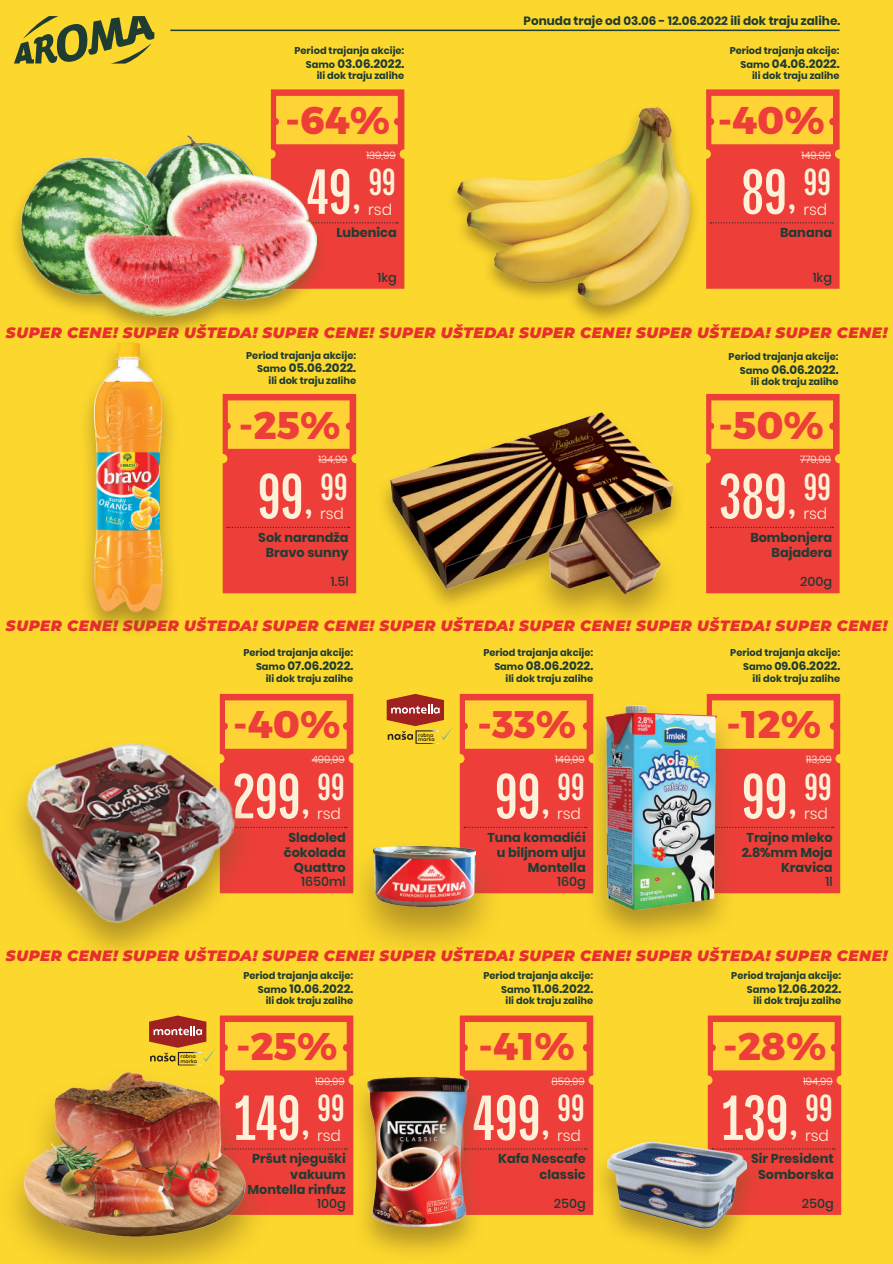
<style>
.page{position:relative;width:893px;height:1264px;background:#fff}
.page>*{position:absolute;margin:0;border:0;box-sizing:border-box;transform-origin:0 0}
.t1{font:700 69.3px "Titular";color:#fef1d9}
.t2{font:700 41.1px "Titular";color:#fef1d9}
.t3{font:800 38.55px "Montserrat";color:#ee3e3a}
.t4{font:300 15.45px "Poppins";color:#fef1d9}
.t5{font:italic 900 15px "Montserrat";letter-spacing:.04em;color:#e82f2f}
.t6{font:700 12.9px/15.5px "Poppins";color:#1f3c32;text-align:right}
.t7{font:500 12.9px "Poppins";color:#1f3c32}
.t8{font:700 12px "Poppins";color:#1f3c32}
.t9{font:300 10.2px "Poppins";color:#fef1d9}
.t10{font:700 9.75px "Poppins";color:#1f3c32}
.t11{font:5.55px/4.7px "Grava Rm";color:#040503}
.s1{font-size:9.75px}
.s2{font-size:48.75px}
.s3{font-size:11.25px}
</style>
<div class="page">
<div style="left:0;top:0;width:892px;height:1263px;background:#fcd72d"></div>
<svg style="left:14px;top:16px;width:140px;height:48px"></svg>
<hr style="left:170px;top:30px;width:669px;height:1px;background:#1f3c32">
<svg style="left:271px;top:89px;width:133px;height:200px"></svg>
<svg style="left:223px;top:394px;width:133px;height:199px"></svg>
<svg style="left:220px;top:693px;width:133px;height:200px"></svg>
<svg style="left:460px;top:693px;width:133px;height:200px"></svg>
<svg style="left:706px;top:693px;width:134px;height:200px"></svg>
<svg style="left:706px;top:89px;width:133px;height:200px"></svg>
<svg style="left:706px;top:394px;width:133px;height:199px"></svg>
<svg style="left:386px;top:694px;width:67px;height:46px"></svg>
<img style="left:415px;top:730px;width:24px;height:13px">
<svg style="left:149px;top:1015px;width:204px;height:199px"></svg>
<img style="left:178px;top:1051px;width:23px;height:14px">
<div style="left:8px;top:133px;width:321px;height:206px;background:#795c1e;opacity:.57"></div>
<img style="left:21px;top:136px;width:295px;height:180px">
<div style="left:77px;top:338px;width:102px;height:302px;background:#795c1e;opacity:.57"></div>
<img style="left:94px;top:343px;width:69px;height:269px">
<div style="left:2px;top:737px;width:257px;height:229px;background:#795c1e;opacity:.57"></div>
<img style="left:14px;top:731px;width:229px;height:204px">
<div style="left:343px;top:837px;width:162px;height:122px;background:#795c1e;opacity:.57"></div>
<img style="left:374px;top:846px;width:101px;height:63px">
<div style="left:582px;top:699px;width:156px;height:250px;background:#795c1e;opacity:.57"></div>
<img style="left:605px;top:705px;width:111px;height:204px">
<div style="left:0;top:1065px;width:273px;height:198px;background:#795c1e;opacity:.57"></div>
<img style="left:19px;top:1071px;width:232px;height:179px">
<div style="left:445px;top:105px;width:256px;height:221px;background:#795c1e;opacity:.57"></div>
<img style="left:457px;top:107px;width:232px;height:198px">
<div style="left:376px;top:409px;width:310px;height:204px;background:#795c1e;opacity:.57"></div>
<img style="left:390px;top:413px;width:282px;height:175px">
<div style="left:526px;top:503px;width:156px;height:129px;background:#795c1e;opacity:.57"></div>
<img style="left:536px;top:500px;width:135px;height:102px">
<svg style="left:707px;top:1015px;width:134px;height:199px"></svg>
<div style="left:587px;top:1136px;width:179px;height:126px;background:#795c1e;opacity:.57"></div>
<img style="left:607px;top:1141px;width:139px;height:88px">
<svg style="left:460px;top:1015px;width:133px;height:199px"></svg>
<div style="left:346px;top:1071px;width:142px;height:192px;background:#795c1e;opacity:.57"></div>
<img style="left:367px;top:1077px;width:101px;height:148px">
<p class="t10" style="left:294px;top:45px;width:111px">Period trajanja akcije:</p>
<p class="t8" style="left:306px;top:56px;width:100px"><span class="s1">Samo</span> 03.06.2022.</p>
<p class="t10" style="left:317px;top:70px;width:89px">ili dok traju zalihe</p>
<h3 class="t3" style="left:285px;top:96px;width:106px">-64%</h3>
<p class="t9" style="left:366px;top:149px;width:31px">139,99</p>
<h1 class="t1" style="left:307px;top:157px;width:46px">49</h1>
<h2 class="t2" style="left:353px;top:161px;width:44px"><span class="s2">,</span>99</h2>
<h3 class="t6" style="left:336px;top:225px;width:62px">Lubenica</h3>
<h3 class="t7" style="left:377px;top:270px;width:21px">1kg</h3>
<h3 class="t4" style="left:368px;top:200px;width:25px">rsd</h3>
<p class="t8" style="left:523px;top:14px;width:318px">Ponuda traje od 03.06 - 12.06.2022 ili dok traju zalihe.</p>
<p class="t10" style="left:729px;top:45px;width:111px">Period trajanja akcije:</p>
<p class="t8" style="left:740px;top:56px;width:101px"><span class="s1">Samo</span> 04.06.2022.</p>
<p class="t10" style="left:752px;top:70px;width:89px">ili dok traju zalihe</p>
<h3 class="t3" style="left:717px;top:96px;width:109px">-40%</h3>
<p class="t9" style="left:801px;top:149px;width:31px">149,99</p>
<h1 class="t1" style="left:741px;top:157px;width:47px">89</h1>
<h2 class="t2" style="left:788px;top:161px;width:44px"><span class="s2">,</span>99</h2>
<h3 class="t6" style="left:780px;top:225px;width:53px">Banana</h3>
<h3 class="t7" style="left:812px;top:270px;width:21px">1kg</h3>
<h3 class="t4" style="left:803px;top:200px;width:25px">rsd</h3>
<h3 class="t5" style="left:6px;top:321px;width:882px">SUPER CENE! SUPER UŠTEDA! SUPER CENE! SUPER UŠTEDA! SUPER CENE! SUPER UŠTEDA! SUPER CENE!</h3>
<p class="t10" style="left:246px;top:349px;width:111px">Period trajanja akcije:</p>
<p class="t8" style="left:257px;top:361px;width:100px"><span class="s1">Samo</span> 05.06.2022.</p>
<p class="t10" style="left:268px;top:375px;width:89px">ili dok traju zalihe</p>
<h3 class="t3" style="left:239px;top:400px;width:103px">-25%</h3>
<p class="t9" style="left:318px;top:454px;width:31px">134,99</p>
<h1 class="t1" style="left:258px;top:461px;width:47px">99</h1>
<h2 class="t2" style="left:305px;top:466px;width:44px"><span class="s2">,</span>99</h2>
<h3 class="t6" style="left:258px;top:529px;width:92px;text-align:center">Sok narandža<br>Bravo sunny</h3>
<h3 class="t7" style="left:331px;top:574px;width:19px">1.5l</h3>
<h3 class="t4" style="left:320px;top:504px;width:25px">rsd</h3>
<p class="t10" style="left:728px;top:350px;width:111px">Period trajanja akcije:</p>
<p class="t8" style="left:739px;top:362px;width:100px"><span class="s1">Samo</span> 06.06.2022.</p>
<p class="t10" style="left:750px;top:376px;width:89px">ili dok traju zalihe</p>
<h3 class="t3" style="left:718px;top:400px;width:107px">-50%</h3>
<p class="t9" style="left:800px;top:454px;width:32px">779,99</p>
<h1 class="t1" style="left:719px;top:461px;width:69px">389</h1>
<h2 class="t2" style="left:788px;top:466px;width:44px"><span class="s2">,</span>99</h2>
<h3 class="t6" style="left:750px;top:529px;width:83px">Bombonjera<br>Bajadera</h3>
<h3 class="t7" style="left:800px;top:574px;width:33px">200g</h3>
<h3 class="t4" style="left:803px;top:504px;width:25px">rsd</h3>
<h3 class="t5" style="left:6px;top:614px;width:882px">SUPER CENE! SUPER UŠTEDA! SUPER CENE! SUPER UŠTEDA! SUPER CENE! SUPER UŠTEDA! SUPER CENE!</h3>
<p class="t10" style="left:243px;top:646px;width:111px">Period trajanja akcije:</p>
<p class="t8" style="left:256px;top:658px;width:99px"><span class="s1">Samo</span> 07.06.2022.</p>
<p class="t10" style="left:266px;top:672px;width:89px">ili dok traju zalihe</p>
<h3 class="t3" style="left:233px;top:700px;width:109px">-40%</h3>
<p class="t9" style="left:312px;top:753px;width:34px">499,99</p>
<h1 class="t1" style="left:233px;top:761px;width:69px">299</h1>
<h2 class="t2" style="left:302px;top:765px;width:44px"><span class="s2">,</span>99</h2>
<h3 class="t6" style="left:284px;top:829px;width:63px">Sladoled čokolada<br>Quattro</h3>
<h3 class="t7" style="left:301px;top:874px;width:46px">1650ml</h3>
<h3 class="t4" style="left:317px;top:804px;width:25px">rsd</h3>
<p class="t11" style="left:418px;top:732px;width:18px">robna marka</p>
<p class="t10" style="left:483px;top:646px;width:111px">Period trajanja akcije:</p>
<p class="t8" style="left:494px;top:658px;width:100px"><span class="s1">Samo</span> 08.06.2022.</p>
<p class="t10" style="left:505px;top:672px;width:89px">ili dok traju zalihe</p>
<h3 class="t3" style="left:477px;top:700px;width:100px">-33%</h3>
<p class="t9" style="left:555px;top:753px;width:31px">149,99</p>
<h1 class="t1" style="left:495px;top:761px;width:47px">99</h1>
<h2 class="t2" style="left:542px;top:765px;width:44px"><span class="s2">,</span>99</h2>
<h3 class="t6" style="left:487px;top:829px;width:100px">Tuna komadići u biljnom ulju<br>Montella</h3>
<h3 class="t7" style="left:557px;top:874px;width:30px">160g</h3>
<h3 class="t4" style="left:557px;top:804px;width:25px">rsd</h3>
<p class="t10" style="left:730px;top:646px;width:111px">Period trajanja akcije:</p>
<p class="t8" style="left:743px;top:658px;width:99px"><span class="s1">Samo</span> <span class="s3">09</span>.06.2022.</p>
<p class="t10" style="left:752px;top:672px;width:89px">ili dok traju zalihe</p>
<h3 class="t3" style="left:726px;top:700px;width:96px">-12%</h3>
<p class="t9" style="left:805px;top:753px;width:27px">113,99</p>
<h1 class="t1" style="left:741px;top:761px;width:47px">99</h1>
<h2 class="t2" style="left:789px;top:765px;width:44px"><span class="s2">,</span>99</h2>
<h3 class="t6" style="left:741px;top:829px;width:92px">Trajno mleko<br>2.8%mm Moja<br>Kravica</h3>
<h3 class="t7" style="left:825px;top:874px;width:9px">1l</h3>
<h3 class="t4" style="left:804px;top:804px;width:25px">rsd</h3>
<h3 class="t5" style="left:6px;top:944px;width:882px">SUPER CENE! SUPER UŠTEDA! SUPER CENE! SUPER UŠTEDA! SUPER CENE! SUPER UŠTEDA! SUPER CENE!</h3>
<p class="t11" style="left:180px;top:1053px;width:18px">robna marka</p>
<p class="t10" style="left:243px;top:969px;width:111px">Period trajanja akcije:</p>
<p class="t8" style="left:258px;top:981px;width:97px"><span class="s1">Samo</span> 10.06.2022.</p>
<p class="t10" style="left:266px;top:995px;width:89px">ili dok traju zalihe</p>
<h3 class="t3" style="left:236px;top:1022px;width:103px">-25%</h3>
<p class="t9" style="left:315px;top:1075px;width:31px">199,99</p>
<h1 class="t1" style="left:234px;top:1082px;width:68px">149</h1>
<h2 class="t2" style="left:302px;top:1087px;width:44px"><span class="s2">,</span>99</h2>
<h3 class="t6" style="left:247px;top:1150px;width:100px">Pršut njeguški vakuum<br>Montella rinfuz</h3>
<h3 class="t7" style="left:317px;top:1195px;width:30px">100g</h3>
<h3 class="t4" style="left:317px;top:1126px;width:25px">rsd</h3>
<p class="t10" style="left:483px;top:969px;width:111px">Period trajanja akcije:</p>
<p class="t8" style="left:501px;top:981px;width:93px"><span class="s1">Samo</span> 11.06.2022.</p>
<p class="t10" style="left:505px;top:995px;width:89px">ili dok traju zalihe</p>
<h3 class="t3" style="left:478px;top:1022px;width:98px">-41%</h3>
<p class="t9" style="left:551px;top:1075px;width:35px">859,99</p>
<h1 class="t1" style="left:472px;top:1082px;width:69px">499</h1>
<h2 class="t2" style="left:542px;top:1087px;width:44px"><span class="s2">,</span>99</h2>
<h3 class="t6" style="left:498px;top:1150px;width:89px">Kafa Nescafe classic</h3>
<h3 class="t7" style="left:553px;top:1195px;width:33px">250g</h3>
<h3 class="t4" style="left:557px;top:1126px;width:25px">rsd</h3>
<p class="t10" style="left:731px;top:969px;width:111px">Period trajanja akcije:</p>
<p class="t8" style="left:746px;top:981px;width:96px"><span class="s1">Samo</span> 12.06.2022.</p>
<p class="t10" style="left:753px;top:995px;width:89px">ili dok traju zalihe</p>
<h3 class="t3" style="left:723px;top:1022px;width:105px">-28%</h3>
<p class="t9" style="left:803px;top:1075px;width:31px">194,99</p>
<h1 class="t1" style="left:721px;top:1082px;width:68px">139</h1>
<h2 class="t2" style="left:790px;top:1087px;width:44px"><span class="s2">,</span>99</h2>
<h3 class="t6" style="left:751px;top:1150px;width:84px;text-align:center">Sir President<br>Somborska</h3>
<h3 class="t7" style="left:801px;top:1195px;width:33px">250g</h3>
<h3 class="t4" style="left:805px;top:1126px;width:25px">rsd</h3>
</div>
